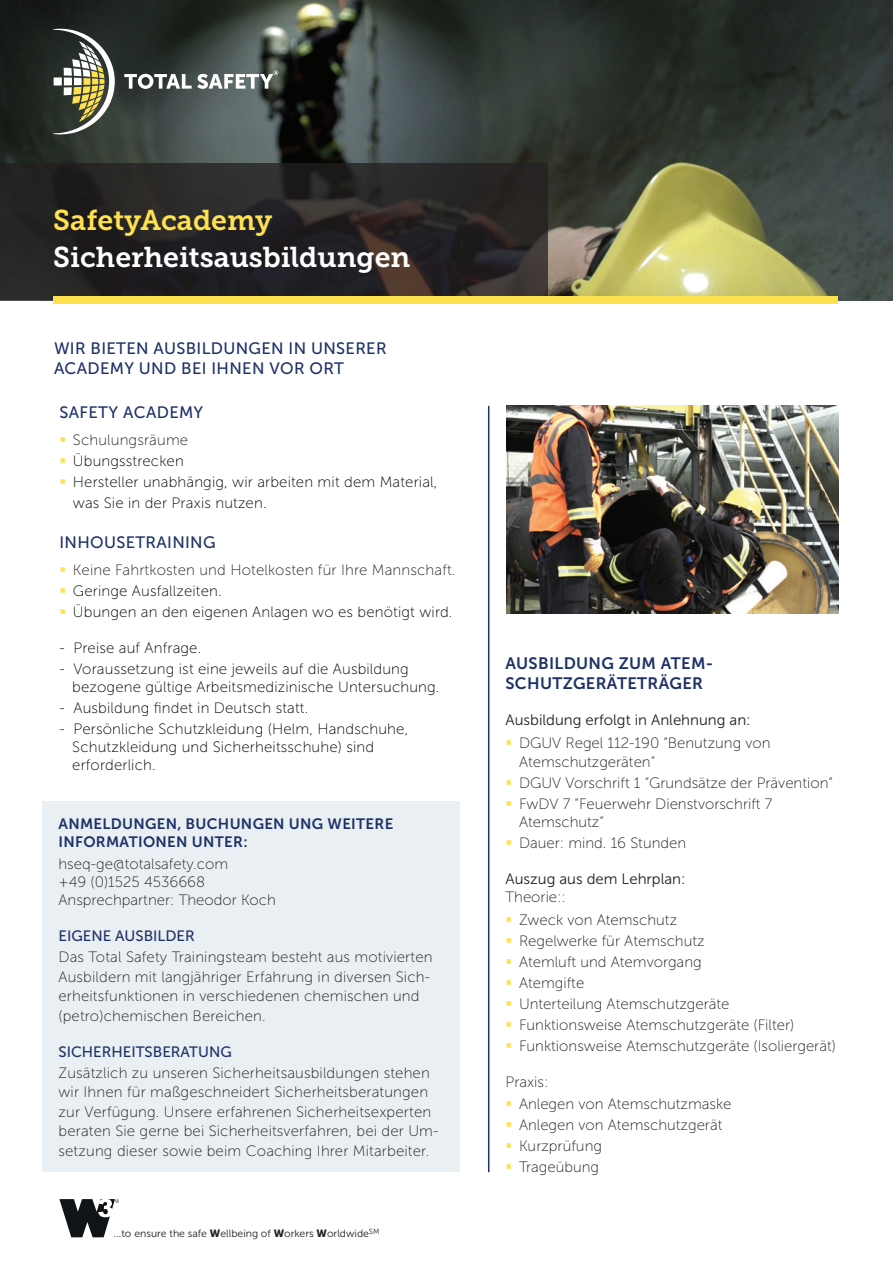
<style>
.page{position:relative;width:893px;height:1263px;background:#fff}
.page>*{position:absolute;margin:0;border:0;box-sizing:border-box;transform-origin:0 0}
.Headline{font:28.5px "Museo Slab 700";color:#fff}
.Headline-2{font:28.5px "Museo Slab 700";color:#ffe04e}
.t1{font:16.5px/19.8px "Museo Sans 500";letter-spacing:.02em;color:#1f3267}
.t2{font:16.5px/19.8px "Museo Sans 700";letter-spacing:.02em;color:#1f3267}
.t3{font:15px/19.5px "Museo Sans 100";color:#231f20}
.t4{font:15px/18px "Museo Sans 100";letter-spacing:.01em;color:#000}
.t5{font:15px "Museo Sans 300";color:#231f20}
.t6{font:15px/18px "Museo Sans 700";letter-spacing:.02em;color:#1f3267}
.t7{font:15px "Museo Sans 500";color:#1f3267}
.Intro_Copy{font:10.5px "Museo Sans 300";color:#231f20}
.s1{color:#ffe04e}
.s2{font-family:"Museo Sans 900"}
</style>
<div class="page">
<img style="left:0;top:0;width:893px;height:300px">
<svg style="left:0;top:164px;width:548px;height:136px;background:#272425"></svg>
<div style="left:53px;top:296px;width:785px;height:8px;background:#ffe04e"></div>
<svg style="left:53px;top:29px;width:62px;height:105px"></svg>
<svg style="left:124px;top:71px;width:154px;height:18px"></svg>
<div style="left:43px;top:801px;width:417px;height:371px;background:#e9eff3"></div>
<svg style="left:59px;top:1199px;width:60px;height:38px"></svg>
<hr style="left:488px;top:406px;width:1px;height:766px;background:#1f3267">
<img style="left:506px;top:406px;width:332px;height:208px">
<p class="Headline-2" style="left:53px;top:203px;width:221px">SafetyAcademy</p>
<p class="Headline" style="left:53px;top:241px;width:359px">Sicherheitsausbildungen</p>
<p class="t1" style="left:54px;top:339px;width:334px">WIR BIETEN AUSBILDUNGEN IN UNSERER<br>ACADEMY UND BEI IHNEN VOR ORT</p>
<p class="t1" style="left:59px;top:403px;width:145px">SAFETY ACADEMY</p>
<p class="t3" style="left:59px;top:430px;width:130px"><span class="s1">▪</span> Schulungsräume</p>
<p class="t4" style="left:59px;top:452px;width:126px"><span class="s1">▪</span> Übungsstrecken</p>
<p class="t4" style="left:73px;top:472px;width:366px;line-height:21px;text-indent:-14px"><span class="s1">▪</span> Hersteller unabhängig, wir arbeiten mit dem Material, was Sie in der Praxis nutzen.</p>
<p class="t1" style="left:59px;top:532px;width:158px">INHOUSETRAINING</p>
<p class="t3" style="left:59px;top:560px;width:398px"><span class="s1">▪</span> Keine Fahrtkosten und Hotelkosten für Ihre Mannschaft.</p>
<p class="t4" style="left:59px;top:582px;width:164px"><span class="s1">▪</span> Geringe Ausfallzeiten.</p>
<p class="t4" style="left:59px;top:603px;width:395px"><span class="s1">▪</span> Übungen an den eigenen Anlagen wo es benötigt wird.</p>
<p class="t4" style="left:59px;top:639px;width:143px">- Preise auf Anfrage.</p>
<p class="t4" style="left:72px;top:660px;width:369px;text-indent:-13px">- Voraussetzung ist eine jeweils auf die Ausbildung bezogene gültige Arbeitsmedizinische Untersuchung.</p>
<p class="t4" style="left:59px;top:699px;width:250px">- Ausbildung findet in Deutsch statt.</p>
<p class="t4" style="left:72px;top:720px;width:337px;text-indent:-13px">- Persönliche Schutzkleidung (Helm, Handschuhe,<br>Schutzkleidung und Sicherheitsschuhe) sind erforderlich.</p>
<p class="t6" style="left:58px;top:815px;width:336px">ANMELDUNGEN, BUCHUNGEN UNG WEITERE<br>INFORMATIONEN UNTER:</p>
<p class="t3" style="left:58px;top:855px;width:171px">hseq-ge@totalsafety.com</p>
<p class="t3" style="left:58px;top:873px;width:148px">+49 (0)1525 4536668</p>
<p class="t3" style="left:58px;top:891px;width:219px">Ansprechpartner: Theodor Koch</p>
<p class="t7" style="left:58px;top:928px;width:138px">EIGENE AUSBILDER</p>
<p class="t3" style="left:58px;top:948px;width:376px">Das Total Safety Trainingsteam besteht aus motivierten Ausbildern mit langjähriger Erfahrung in diversen Sich&shy;erheitsfunktionen in verschiedenen chemischen und (petro)chemischen Bereichen.</p>
<p class="t7" style="left:58px;top:1043px;width:175px">SICHERHEITSBERATUNG</p>
<p class="t3" style="left:58px;top:1063px;width:381px">Zusätzlich zu unseren Sicherheitsausbildungen stehen wir Ihnen für maßgeschneidert Sicherheitsberatungen zur Verfügung. Unsere erfahrenen Sicherheitsexperten beraten Sie gerne bei Sicherheitsverfahren, bei der Um&shy;setzung dieser sowie beim Coaching Ihrer Mitarbeiter.</p>
<p class="Intro_Copy" style="left:114px;top:1228px;width:267px">...to ensure the safe <span class="s2">W</span>ellbeing of <span class="s2">W</span>orkers <span class="s2">W</span>orldwide<sup>SM</sup></p>
<p class="t2" style="left:505px;top:654px;width:209px">AUSBILDUNG ZUM ATEM-<br>SCHUTZGERÄTETRÄGER</p>
<p class="t5" style="left:505px;top:712px;width:247px">Ausbildung erfolgt in Anlehnung an:</p>
<p class="t3" style="left:519px;top:733px;width:253px;text-indent:-14px"><span class="s1">▪</span> DGUV Regel 112-190 “Benutzung von<br>Atemschutzgeräten“</p>
<p class="t3" style="left:505px;top:773px;width:329px"><span class="s1">▪</span> DGUV Vorschrift 1 “Grundsätze der Prävention“</p>
<p class="t3" style="left:519px;top:795px;width:255px;line-height:18px;text-indent:-14px"><span class="s1">▪</span> FwDV 7 “Feuerwehr Dienstvorschrift 7<br>Atemschutz“</p>
<p class="t3" style="left:505px;top:833px;width:182px"><span class="s1">▪</span> Dauer: mind. 16 Stunden</p>
<p class="t5" style="left:505px;top:871px;width:182px">Auszug aus dem Lehrplan:</p>
<p class="t3" style="left:505px;top:887px;width:62px">Theorie::</p>
<p class="t3" style="left:505px;top:910px;width:173px"><span class="s1">▪</span> Zweck von Atemschutz</p>
<p class="t3" style="left:505px;top:931px;width:201px"><span class="s1">▪</span> Regelwerke für Atemschutz</p>
<p class="t3" style="left:505px;top:952px;width:198px"><span class="s1">▪</span> Atemluft und Atemvorgang</p>
<p class="t3" style="left:505px;top:973px;width:80px"><span class="s1">▪</span> Atemgifte</p>
<p class="t3" style="left:505px;top:994px;width:226px"><span class="s1">▪</span> Unterteilung Atemschutzgeräte</p>
<p class="t3" style="left:505px;top:1015px;width:290px"><span class="s1">▪</span> Funktionsweise Atemschutzgeräte (Filter)</p>
<p class="t3" style="left:505px;top:1036px;width:332px"><span class="s1">▪</span> Funktionsweise Atemschutzgeräte (Isoliergerät)</p>
<p class="t3" style="left:505px;top:1072px;width:44px">Praxis:</p>
<p class="t3" style="left:505px;top:1094px;width:228px"><span class="s1">▪</span> Anlegen von Atemschutzmaske</p>
<p class="t3" style="left:505px;top:1115px;width:218px"><span class="s1">▪</span> Anlegen von Atemschutzgerät</p>
<p class="t3" style="left:505px;top:1136px;width:98px"><span class="s1">▪</span> Kurzprüfung</p>
<p class="t3" style="left:505px;top:1157px;width:95px"><span class="s1">▪</span> Trageübung</p>
</div>
